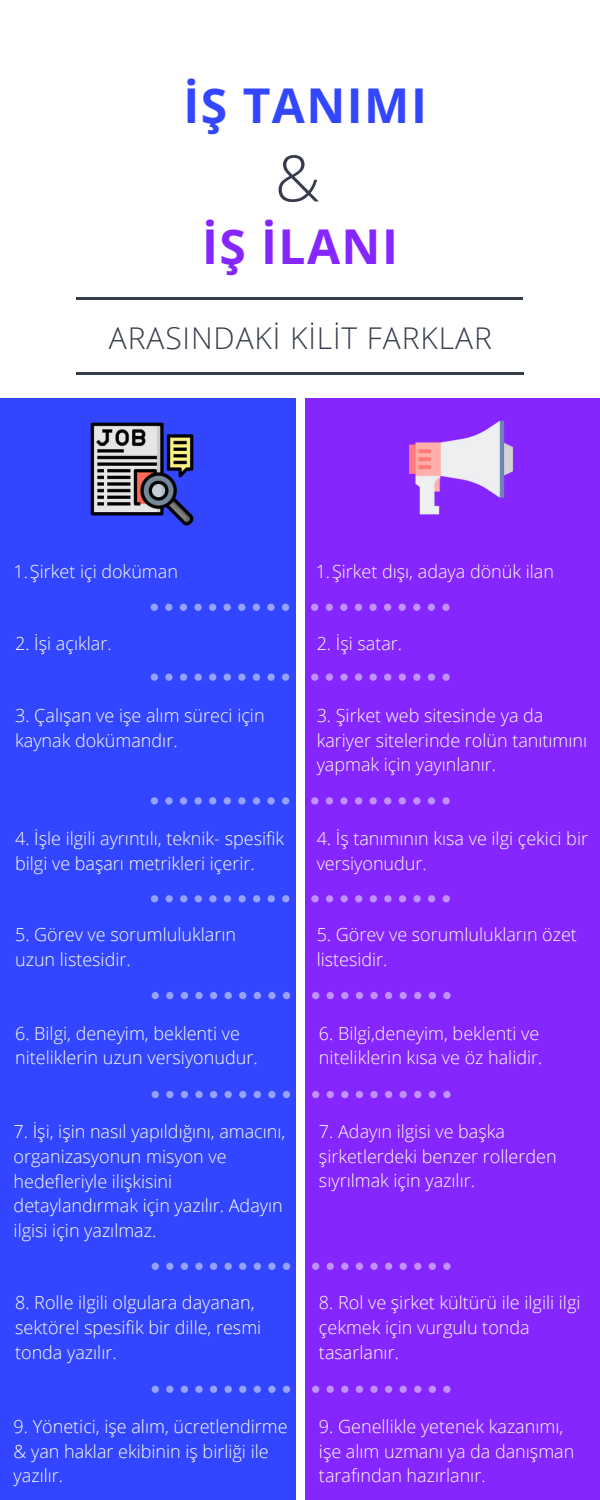
<style>
.page{position:relative;width:600px;height:1500px;background:#fff}
.page>*{position:absolute;margin:0;border:0;box-sizing:border-box;transform-origin:0 0}
.t1{font:300 64px "Open Sans";color:#363c4c}
.t2{font:700 48px "Open Sans";letter-spacing:.03em;color:#3346ff}
.t3{font:700 48px "Open Sans";letter-spacing:.03em;color:#8626ff}
.t4{font:300 30px "Open Sans";letter-spacing:.03em;color:#363c4c}
.t5{font:300 18px/24.8px "Open Sans";color:#fff}
</style>
<div class="page">
<hr style="left:76px;top:372px;width:448px;height:2px;background:#363c4c">
<hr style="left:76px;top:298px;width:447px;height:2px;background:#363c4c">
<div style="left:1px;top:398px;width:295px;height:1102px;background:#3346ff"></div>
<div style="left:306px;top:398px;width:294px;height:1102px;background:#8626ff"></div>
<svg style="left:151px;top:604px;width:299px;height:7px"></svg>
<svg style="left:151px;top:674px;width:299px;height:7px"></svg>
<svg style="left:151px;top:895px;width:299px;height:7px"></svg>
<svg style="left:152px;top:992px;width:299px;height:7px"></svg>
<svg style="left:152px;top:1091px;width:299px;height:7px"></svg>
<svg style="left:152px;top:1263px;width:299px;height:7px"></svg>
<svg style="left:152px;top:1386px;width:299px;height:7px"></svg>
<img style="left:90px;top:422px;width:104px;height:104px">
<img style="left:409px;top:420px;width:104px;height:95px">
<svg style="left:151px;top:797px;width:299px;height:8px"></svg>
<h2 class="t2" style="left:184px;top:71px;width:245px">İŞ TANIMI</h2>
<h1 class="t1" style="left:275px;top:133px;width:47px">&amp;</h1>
<h2 class="t3" style="left:202px;top:213px;width:197px">İŞ İLANI</h2>
<h3 class="t4" style="left:109px;top:317px;width:385px">ARASINDAKİ KİLİT FARKLAR</h3>
<p class="t5" style="left:14px;top:559px;width:166px">1.Şirket içi doküman</p>
<p class="t5" style="left:316px;top:559px;width:240px">1.Şirket dışı, adaya dönük ilan</p>
<p class="t5" style="left:15px;top:631px;width:98px">2. İşi açıklar.</p>
<p class="t5" style="left:317px;top:631px;width:87px">2. İşi satar.</p>
<p class="t5" style="left:15px;top:702px;width:251px">3. Çalışan ve işe alım süreci için kaynak dokümandır.</p>
<p class="t5" style="left:317px;top:702px;width:272px">3. Şirket web sitesinde ya da kariyer sitelerinde rolün tanıtımını yapmak için yayınlanır.</p>
<p class="t5" style="left:15px;top:826px;width:271px">4. İşle ilgili ayrıntılı, teknik- spesifik bilgi ve başarı metrikleri içerir.</p>
<p class="t5" style="left:317px;top:826px;width:273px">4. İş tanımının kısa ve ilgi çekici bir versiyonudur.</p>
<p class="t5" style="left:15px;top:922px;width:222px">5. Görev ve sorumlulukların uzun listesidir.</p>
<p class="t5" style="left:317px;top:922px;width:262px">5. Görev ve sorumlulukların özet listesidir.</p>
<p class="t5" style="left:15px;top:1020px;width:244px">6. Bilgi, deneyim, beklenti ve niteliklerin uzun versiyonudur.</p>
<p class="t5" style="left:319px;top:1020px;width:225px">6. Bilgi,deneyim, beklenti ve niteliklerin kısa ve öz halidir.</p>
<p class="t5" style="left:14px;top:1119px;width:273px">7. İşi, işin nasıl yapıldığını, amacını, organizasyonun misyon ve hedefleriyle ilişkisini detaylandırmak için yazılır. Adayın ilgisi için yazılmaz.</p>
<p class="t5" style="left:319px;top:1119px;width:239px">7. Adayın ilgisi ve başka şirketlerdeki benzer rollerden sıyrılmak için yazılır.</p>
<p class="t5" style="left:15px;top:1290px;width:248px">8. Rolle ilgili olgulara dayanan, sektörel spesifik bir dille, resmi tonda yazılır.</p>
<p class="t5" style="left:319px;top:1290px;width:263px">8. Rol ve şirket kültürü ile ilgili ilgi çekmek için vurgulu tonda tasarlanır.</p>
<p class="t5" style="left:14px;top:1413px;width:275px">9. Yönetici, işe alım, ücretlendirme &amp; yan haklar ekibinin iş birliği ile yazılır.</p>
<p class="t5" style="left:319px;top:1413px;width:257px">9. Genellikle yetenek kazanımı, işe alım uzmanı ya da danışman tarafından hazırlanır.</p>
</div>
